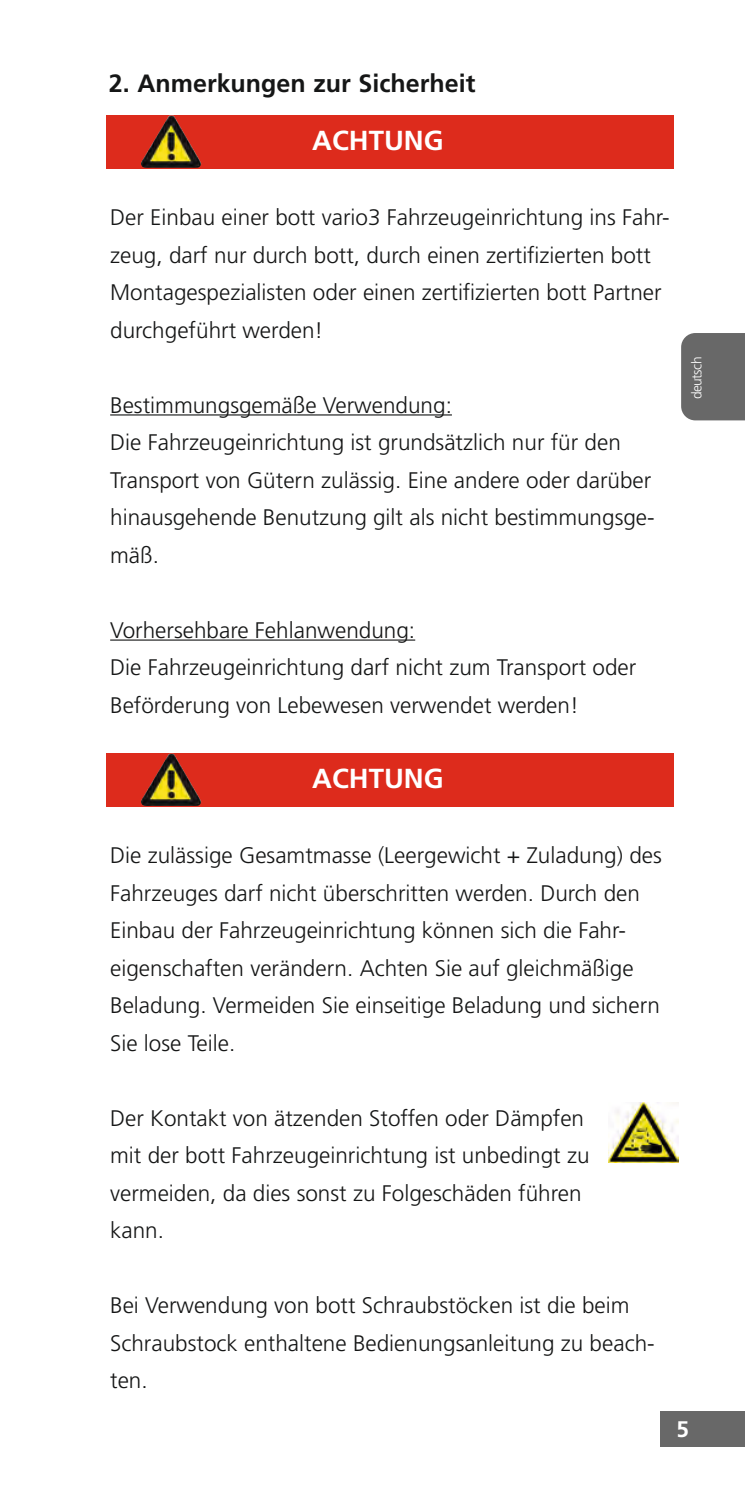
<style>
.page{position:relative;width:745px;height:1489px;background:#fff}
.page>*{position:absolute;margin:0;border:0;box-sizing:border-box;transform-origin:0 0}
.t1{font:700 27.5px "Frutiger LT Pro";color:#fff}
.t2{font:700 25px "Frutiger LT Pro";color:#151616}
.t3{font:300 22.5px/37.5px "Frutiger LT Pro";color:#151616}
.t4{font:700 22.5px "Frutiger LT Pro";color:#fff}
.t5{font:300 13.75px "Frutiger LT Pro";letter-spacing:-.04em;color:#fff}
</style>
<div class="page">
<div style="left:659px;top:1411px;width:85px;height:35px;background:#686868"></div>
<div style="left:681px;top:333px;width:63px;height:87px;background:#686868"></div>
<hr style="left:110px;top:414px;width:341px;height:1px;background:#151616">
<hr style="left:110px;top:639px;width:305px;height:1px;background:#151616">
<div style="left:106px;top:115px;width:567px;height:53px;background:#dd2b1c"></div>
<img style="left:151px;top:116px;width:18px;height:29px">
<div style="left:106px;top:753px;width:567px;height:53px;background:#dd2b1c"></div>
<img style="left:151px;top:754px;width:18px;height:29px">
<img style="left:608px;top:1102px;width:69px;height:60px">
<p class="t2" style="left:109px;top:69px;width:368px">2. Anmerkungen zur Sicherheit</p>
<p class="t1" style="left:312px;top:124px;width:133px">ACHTUNG</p>
<p class="t3" style="left:110px;top:199px;width:560px">Der Einbau einer bott vario3 Fahrzeugeinrichtung ins Fahr&shy;zeug, darf nur durch bott, durch einen zertifzierten bott Montagespezialisten oder einen zertifzierten bott Partner durchgeführt werden!</p>
<p class="t3" style="left:110px;top:386px;width:545px">Bestimmungsgemäße Verwendung:<br>Die Fahrzeugeinrichtung ist grundsätzlich nur für den Transport von Gütern zulässig. Eine andere oder darüber hinausgehende Benutzung gilt als nicht bestimmungsge&shy;mäß.</p>
<p class="t5" style="left:688px;top:399px;width:44px;rotate:-90deg">deutsch</p>
<p class="t3" style="left:110px;top:611px;width:527px">Vorhersehbare Fehlanwendung:<br>Die Fahrzeugeinrichtung darf nicht zum Transport oder<br>Beförderung von Lebewesen verwendet werden!</p>
<p class="t1" style="left:312px;top:762px;width:133px">ACHTUNG</p>
<p class="t3" style="left:110px;top:836px;width:553px">Die zulässige Gesamtmasse (Leergewicht + Zuladung) des Fahrzeuges darf nicht überschritten werden. Durch den Einbau der Fahrzeugeinrichtung können sich die Fahr&shy;eigenschaften verändern. Achten Sie auf gleichmäßige Beladung. Vermeiden Sie einseitige Beladung und sichern Sie lose Teile.</p>
<p class="t3" style="left:110px;top:1099px;width:480px">Der Kontakt von ätzenden Stoffen oder Dämpfen mit der bott Fahrzeugeinrichtung ist unbedingt zu vermeiden, da dies sonst zu Folgeschäden führen kann.</p>
<p class="t3" style="left:110px;top:1286px;width:545px">Bei Verwendung von bott Schraubstöcken ist die beim<br>Schraubstock enthaltene Bedienungsanleitung zu beach&shy;ten.</p>
<p class="t4" style="left:676px;top:1416px;width:14px">5</p>
</div>
